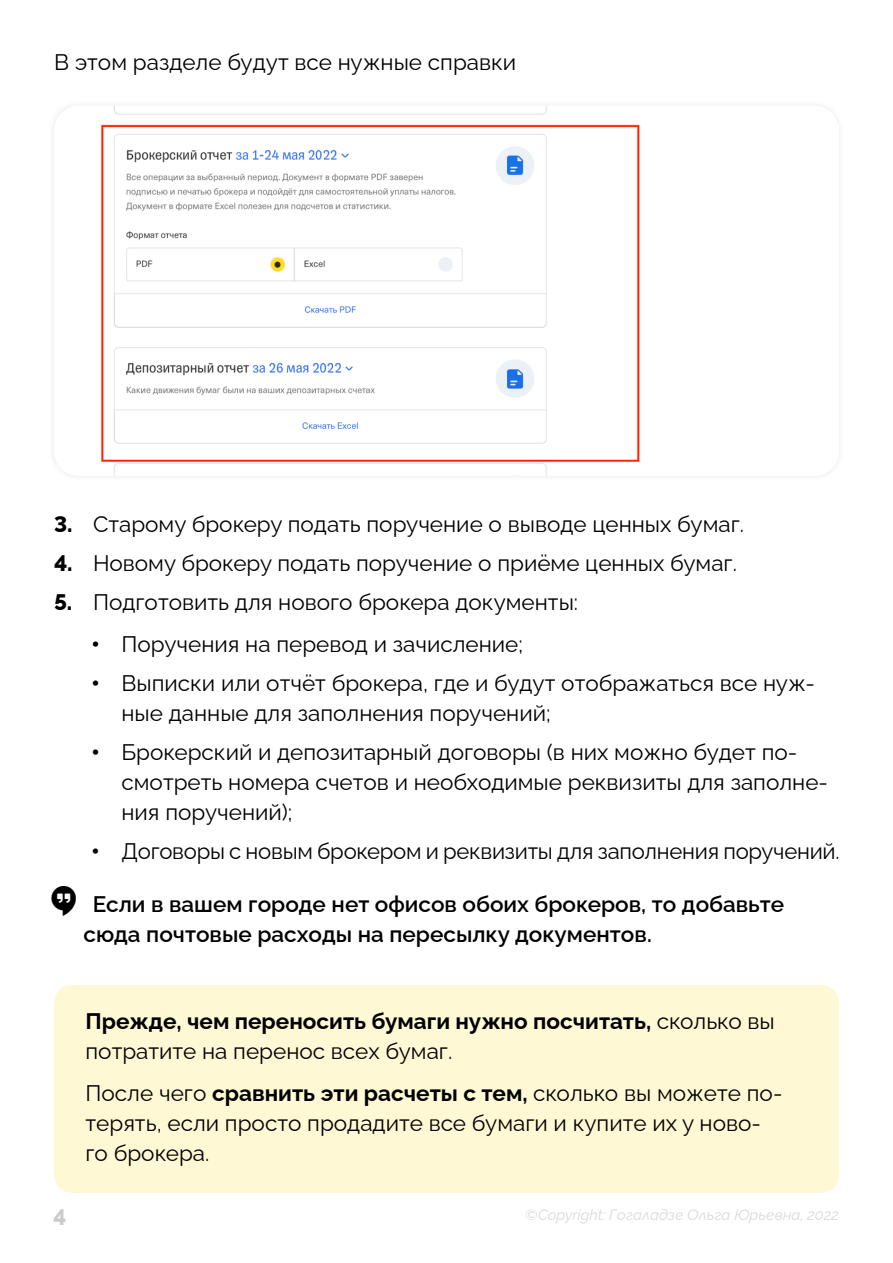
<style>
.page{position:relative;width:893px;height:1263px;background:#fff}
.page>*{position:absolute;margin:0;border:0;box-sizing:border-box;transform-origin:0 0}
.t1{font:22.5px/30px "Raleway";color:#000}
.t2{font:600 22.5px/30px "Raleway";color:#000}
.t3{font:700 22.5px/30px "Raleway";color:#000}
.t4{font:800 22.5px "Raleway";color:#ccc}
.t5{font:italic 15px "Raleway";color:#d9d9d9}
.s1{font-weight:800}
.s2{font-weight:900}
.s3{font-family:"quarter";font-weight:400;font-size:30px}
.s4{font-weight:400}
.s5{font-weight:700}
</style>
<div class="page">
<div style="left:54px;top:985px;width:785px;height:106px;background:#fff8d4;border-radius:18px"></div>
<div style="left:54px;top:1057px;width:785px;height:136px;background:#fff8d4;border-radius:18px"></div>
<img style="left:101px;top:106px;width:539px;height:370px">
<p class="t1" style="left:54px;top:45px;width:464px">В этом разделе будут все нужные справки</p>
<p class="t1" style="left:54px;top:507px;width:692px"><span class="s1">3.</span> Старому брокеру подать поручение о выводе ценных бумаг.</p>
<p class="t1" style="left:54px;top:546px;width:684px"><span class="s1">4.</span> Новому брокеру подать поручение о приёме ценных бумаг.</p>
<p class="t1" style="left:54px;top:585px;width:526px"><span class="s1">5.</span> Подготовить для нового брокера документы:</p>
<p class="t1" style="left:91px;top:627px;width:433px"><span class="s2">•</span> Поручения на перевод и зачисление;</p>
<p class="t1" style="left:121px;top:666px;width:695px;text-indent:-30px"><span class="s2">•</span> Выписки или отчёт брокера, где и будут отображаться все нуж&shy;ные данные для заполнения поручений;</p>
<p class="t1" style="left:121px;top:734px;width:708px;text-indent:-30px"><span class="s2">•</span> Брокерский и депозитарный договоры (в них можно будет по&shy;смотреть номера счетов и необходимые реквизиты для заполне&shy;ния поручений);</p>
<p class="t1" style="left:92px;top:834px;width:750px"><span class="s2">•</span> Договоры с новым брокером и реквизиты для заполнения поручений.</p>
<p class="t2" style="left:83px;top:886px;width:702px;text-indent:-35px"><span class="s3">P</span> Если в вашем городе нет офисов обоих брокеров, то добавьте сюда почтовые расходы на пересылку документов.</p>
<p class="t3" style="left:86px;top:1003px;width:691px">Прежде, чем переносить бумаги нужно посчитать, <span class="s4">сколько вы потратите на перенос всех бумаг.</span></p>
<p class="t1" style="left:86px;top:1075px;width:698px">После чего <span class="s5">сравнить эти расчеты с тем,</span> сколько вы можете по&shy;терять, если просто продадите все бумаги и купите их у ново&shy;го брокера.</p>
<p class="t4" style="left:53px;top:1199px;width:15px">4</p>
<p class="t5" style="left:525px;top:1202px;width:315px">©Copyright: Гогаладзе Ольга Юрьевна, 2022</p>
</div>
